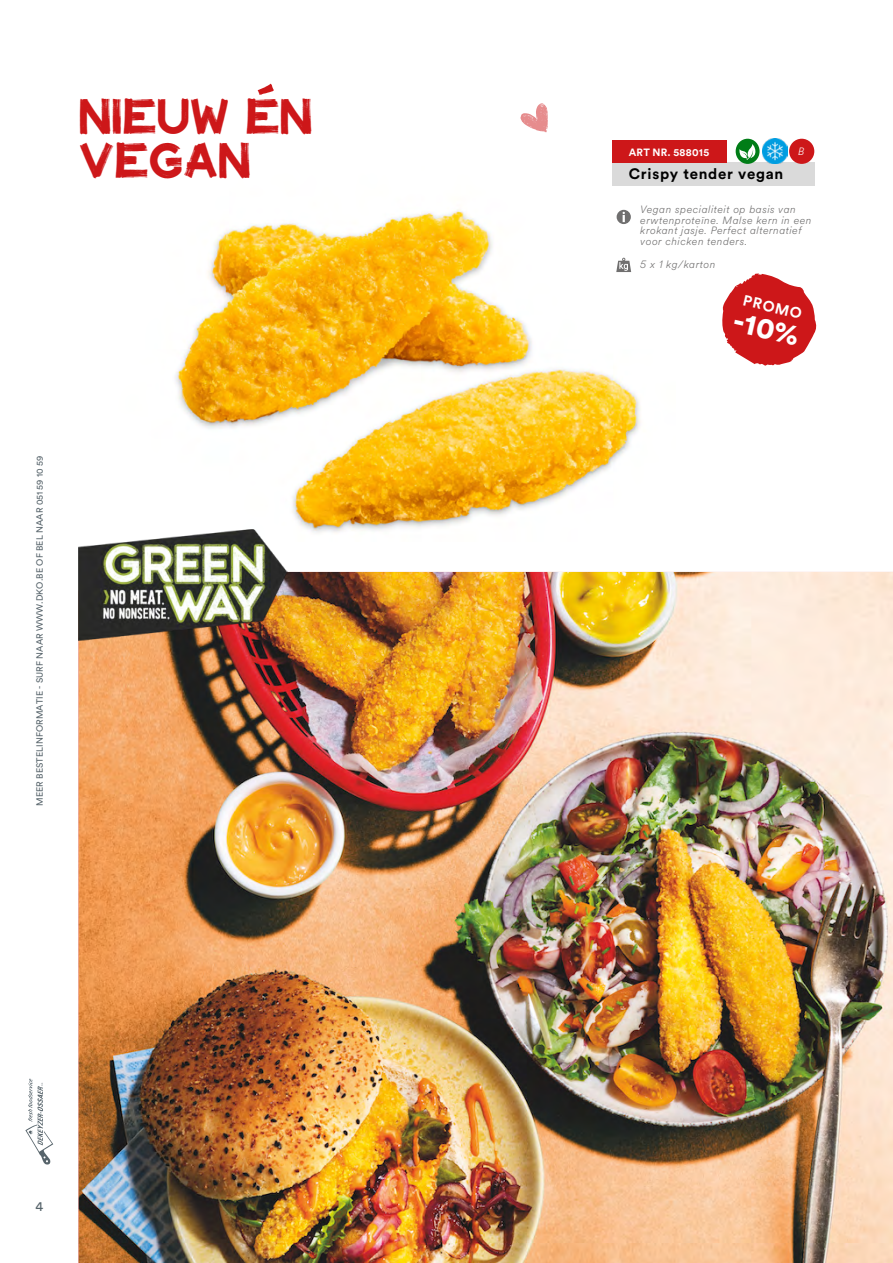
<style>
.page{position:relative;width:893px;height:1263px;background:#fff}
.page>*{position:absolute;margin:0;border:0;box-sizing:border-box;transform-origin:0 0}
.t1{font:49.8px/44.2px "Maler";color:#cd1719}
.t2{font:900 29.25px "Circular Std";color:#fff}
.t3{font:700 15px "Circular Std";letter-spacing:.05em;color:#000}
.t4{font:700 14.85px "Circular Std";color:#fff}
.t5{font:13.5px "Circular Std";color:#57646b}
.t6{font:italic 300 10.5px/10.5px "Circular Spotify Text";letter-spacing:.05em;color:#706f6f}
.t7{font:700 10.5px "Circular Std";letter-spacing:.025em;color:#fff}
.t8{font:italic 300 10.5px "Circular Spotify Text";color:#fff}
.t9{font:9px "Circular Std";letter-spacing:.01em;color:#57646b}
</style>
<div class="page">
<img style="left:79px;top:572px;width:814px;height:691px">
<img style="left:78px;top:209px;width:562px;height:351px">
<svg style="left:617px;top:210px;width:14px;height:14px"></svg>
<svg style="left:616px;top:258px;width:15px;height:14px"></svg>
<div style="left:612px;top:163px;width:202px;height:23px;background:#dadada"></div>
<div style="left:789px;top:139px;width:25px;height:25px;background:#cd1719;border-radius:50%"></div>
<div style="left:612px;top:140px;width:114px;height:23px;background:#cd1719"></div>
<svg style="left:520px;top:103px;width:28px;height:29px"></svg>
<svg style="left:258px;top:84px;width:16px;height:11px"></svg>
<img style="left:762px;top:139px;width:25px;height:25px">
<img style="left:79px;top:529px;width:209px;height:112px">
<svg style="left:722px;top:274px;width:95px;height:92px"></svg>
<svg style="left:736px;top:139px;width:24px;height:25px"></svg>
<svg style="left:25px;top:1078px;width:28px;height:87px"></svg>
<h1 class="t1" style="left:79px;top:95px;width:236px">NIEUW EN<br>VEGAN</h1>
<p class="t9" style="left:34px;top:806px;width:352px;rotate:-90deg">MEER BESTELINFORMATIE - SURF NAAR WWW.DKO.BE OF BEL NAAR 051 59 10 59</p>
<p class="t5" style="left:35px;top:1198px;width:9px">4</p>
<p class="t7" style="left:629px;top:145px;width:82px">ART NR. 588015</p>
<p class="t8" style="left:798px;top:144px;width:8px">B</p>
<h3 class="t3" style="left:629px;top:164px;width:156px">Crispy tender vegan</h3>
<p class="t6" style="left:640px;top:205px;width:173px">Vegan specialiteit op basis van erwtenproteïne. Malse kern in een krokant jasje. Perfect alternatief voor chicken tenders.</p>
<p class="t6" style="left:640px;top:259px;width:76px">5 x 1 kg/karton</p>
<h3 class="t4" style="left:746px;top:291px;width:61px;rotate:13deg">PROMO</h3>
<h2 class="t2" style="left:738px;top:301px;width:68px;rotate:13deg">-10%</h2>
</div>
